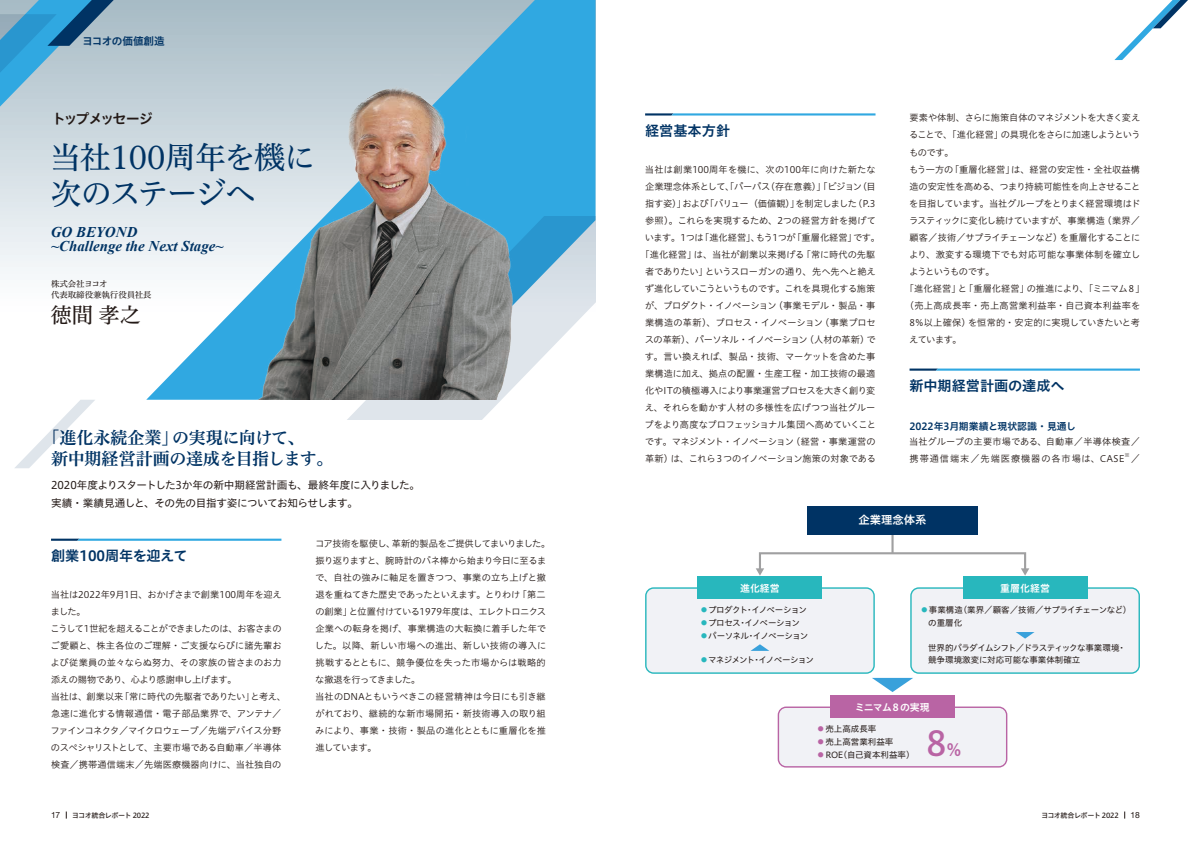
<style>
.page{position:relative;width:1191px;height:842px;background:#fff}
.page>*{position:absolute;margin:0;border:0;box-sizing:border-box;transform-origin:0 0}
.t1{font:34px "Hiragino UD Sans Std W5";color:#b964a4}
.t2{font:31.2px/36.1px "Hiragino UD Serif Std W4";letter-spacing:-.045em;color:#003364}
.t3{font:21.3px "Hiragino UD Serif Std W4";color:#231916}
.t4{font:17px/21.3px "Hiragino UD Serif Std W6";letter-spacing:-.015em;color:#003364}
.t5{font:italic 700 14.9px/14.2px "Times New Roman";color:#003364}
.t6{font:14.2px "Hiragino UD Sans Std W6";color:#003364}
.t7{font:14.2px "Hiragino UD Sans Std W6";letter-spacing:-.125em;color:#231916}
.t8{font:11.3px "Hiragino UD Sans Std W6";color:#fff}
.t9{font:10.6px/17.7px "Hiragino UD Sans Std W4";letter-spacing:-.025em;color:#231916}
.t10{font:10.6px "Hiragino UD Sans Std W6";letter-spacing:-.015em;color:#003364}
.t11{font:9.9px "Hiragino UD Sans Std W6";color:#003364}
.t12{font:9.9px "Hiragino UD Sans Std W6";color:#fff}
.t13{font:9.9px "Hiragino UD Sans Std W6";letter-spacing:-.075em;color:#fff}
.t14{font:9.2px/17px "Hiragino UD Sans Std W3";letter-spacing:-.015em;color:#231916}
.t15{font:9.2px "Hiragino UD Sans Std W3";letter-spacing:-.035em;color:#231916}
.t16{font:9.2px "Hiragino UD Sans Std W3";letter-spacing:-.04em;color:#231916}
.t17{font:9.2px/17px "Hiragino UD Sans Std W3";letter-spacing:.025em;color:#231916}
.t18{font:9.2px "Hiragino UD Sans Std W3";letter-spacing:-.06em;color:#231916}
.t19{font:9.2px "Hiragino UD Sans Std W3";letter-spacing:.01em;color:#231916}
.t20{font:9.2px "Hiragino UD Sans Std W3";letter-spacing:.03em;color:#231916}
.t21{font:9.2px "Hiragino UD Sans Std W3";letter-spacing:-.08em;color:#231916}
.t22{font:8.5px/12.8px "Hiragino UD Sans Std W4";letter-spacing:-.035em;color:#231916}
.t23{font:8.5px/11.3px "Hiragino UD Serif Std W4";letter-spacing:-.01em;color:#231916}
.t24{font:8.5px "Hiragino UD Sans Std W4";color:#231916}
.t25{font:8.5px "Hiragino UD Sans Std W4";letter-spacing:-.095em;color:#231916}
.t26{font:8.5px "Hiragino UD Sans Std W4";letter-spacing:-.08em;color:#231916}
.t27{font:8.5px "Hiragino UD Sans Std W4";letter-spacing:-.075em;color:#231916}
.t28{font:8.5px "Hiragino UD Sans Std W4";letter-spacing:-.07em;color:#231916}
.t29{font:8.5px "Hiragino UD Sans Std W4";letter-spacing:-.01em;color:#231916}
.t30{font:8.5px "Helvetica Neue LT Std";color:#231916}
.t31{font:7.1px "Hiragino UD Sans Std W5";letter-spacing:-.065em;color:#231916}
.t32{font:5.4px "Hiragino UD Sans Std W3";color:#231916}
.s1{font-size:6px;color:#28b7bd}
.s2{font-size:6px;color:#b964a4}
.s3{font-family:"Hiragino UD Sans Std W6";font-size:17px}
</style>
<div class="page">
<div style="left:0;top:0;width:595px;height:400px;background:linear-gradient(to bottom,#aabec8,#fff)"></div>
<svg style="left:146px;top:0;width:449px;height:400px;background:#9dc8de"></svg>
<svg style="left:347px;top:216px;width:248px;height:204px"></svg>
<img style="left:238px;top:55px;width:288px;height:345px">
<svg style="left:51px;top:539px;width:230px;height:2px"></svg>
<svg style="left:15px;top:400px;width:80px;height:68px"></svg>
<svg style="left:645px;top:113px;width:230px;height:3px"></svg>
<svg style="left:909px;top:369px;width:231px;height:2px"></svg>
<div style="left:759px;top:552px;width:267px;height:19px;border:2px solid #a0a0a1"></div>
<svg style="left:756px;top:568px;width:8px;height:8px"></svg>
<svg style="left:1020px;top:568px;width:9px;height:8px"></svg>
<hr style="left:891px;top:530px;width:2px;height:23px;background:#a0a0a1">
<div style="left:697px;top:576px;width:125px;height:23px;background:#28b7bd"></div>
<div style="left:777px;top:706px;width:230px;height:61px;background:#f1f2f6"></div>
<div style="left:830px;top:695px;width:125px;height:23px;background:#b964a4"></div>
<div style="left:962px;top:576px;width:125px;height:23px;background:#28b7bd"></div>
<svg style="left:645px;top:587px;width:495px;height:105px"></svg>
<div style="left:807px;top:506px;width:170px;height:28px;background:#003364"></div>
<svg style="left:0;top:0;width:122px;height:132px;background:#8ab6ce"></svg>
<svg style="left:1114px;top:0;width:74px;height:60px"></svg>
<p class="t10" style="left:82px;top:33px;width:84px">ヨコオの価値創造</p>
<h3 class="t7" style="left:52px;top:107px;width:103px">トップメッセージ</h3>
<h2 class="t2" style="left:50px;top:138px;width:267px">当社100周年を機に次のステージへ</h2>
<h3 class="t5" style="left:51px;top:225px;width:174px">GO BEYOND<br>~Challenge the Next Stage~</h3>
<p class="t23" style="left:51px;top:277px;width:102px">株式会社ヨコオ<br>代表取締役兼執行役員社長</p>
<h3 class="t3" style="left:51px;top:299px;width:91px">徳間 孝之</h3>
<h3 class="t4" style="left:51px;top:426px;width:284px;text-indent:-9px">「進化永続企業」の実現に向けて、<br>新中期経営計画の達成を目指します。</h3>
<p class="t9" style="left:51px;top:476px;width:371px">2020年度よりスタートした3か年の新中期経営計画も、最終年度に入りました。実績・業績見通しと、その先の目指す姿についてお知らせします。</p>
<h3 class="t6" style="left:51px;top:545px;width:138px">創業100周年を迎えて</h3>
<p class="t14" style="left:50px;top:585px;width:237px">当社は2022年9月1日、おかげさまで創業100周年を迎えました。<br>こうして1世紀を超えることができましたのは、お客さまのご愛顧と、株主各位のご理解・ご支援ならびに諸先輩および従業員の並々ならぬ努力、その家族の皆さまのお力添えの賜物であり、心より感謝申し上げます。<br>当社は、創業以来「常に時代の先駆者でありたい」と考え、急速に進化する情報通信・電子部品業界で、アンテナ／ファインコネクタ／マイクロウェーブ／先端デバイス分野のスペシャリストとして、主要市場である自動車／半導体検査／携帯通信端末／先端医療機器向けに、当社独自の</p>
<p class="t14" style="left:315px;top:534px;width:237px">コア技術を駆使し、革新的製品をご提供してまいりました。振り返りますと、腕時計のバネ棒から始まり今日に至るまで、自社の強みに軸足を置きつつ、事業の立ち上げと撤退を重ねてきた歴史であったといえます。とりわけ「第二の創業」と位置付けている1979年度は、エレクトロニクス企業への転身を掲げ、事業構造の大転換に着手した年でした。以降、新しい市場への進出、新しい技術の導入に挑戦するとともに、競争優位を失った市場からは戦略的な撤退を行ってきました。<br>当社のDNAともいうべきこの経営精神は今日にも引き継がれており、継続的な新市場開拓・新技術導入の取り組みにより、事業・技術・製品の進化とともに重層化を推進しています。</p>
<h3 class="t6" style="left:645px;top:120px;width:87px">経営基本方針</h3>
<p class="t14" style="left:640px;top:160px;width:241px;text-align:center">当社は創業100周年を機に、次の100年に向けた新たな企業理念体系として、「パーパス（存在意義）」「ビジョン（目指す姿）」および「バリュー（価値観）」を制定しました（P.3参照）。これらを実現するため、2つの経営方針を掲げています。1つは「進化経営」、もう1つが「重層化経営」です。「進化経営」は、当社が創業以来掲げる「常に時代の先駆者でありたい」というスローガンの通り、先へ先へと絶えず進化していこうというものです。これを具現化する施策が、プロダクト・イノベーション（事業モデル・製品・事業構造の革新）、プロセス・イノベーション（事業プロセスの革新）、パーソネル・イノベーション（人材の革新）です。言い換えれば、製品・技術、マーケットを含めた事業構造に加え、拠点の配置・生産工程・加工技術の最適化やITの積極導入により事業運営プロセスを大きく創り変え、それらを動かす人材の多様性を広げつつ当社グループをより高度なプロフェッショナル集団へ高めていくことです。マネジメント・イノベーション（経営・事業運営の革新）は、これら３つのイノベーション施策の対象である</p>
<p class="t15" style="left:909px;top:111px;width:232px">要素や体制、さらに施策自体のマネジメントを大きく変え</p>
<p class="t18" style="left:909px;top:128px;width:233px">ることで、「進化経営」の具現化をさらに加速しようという</p>
<p class="t14" style="left:909px;top:143px;width:46px">ものです。</p>
<p class="t14" style="left:909px;top:160px;width:232px">もう一方の「重層化経営」は、経営の安定性・全社収益構</p>
<p class="t14" style="left:909px;top:177px;width:232px">造の安定性を高める、つまり持続可能性を向上させること</p>
<p class="t15" style="left:909px;top:196px;width:232px">を目指しています。当社グループをとりまく経営環境はド</p>
<p class="t16" style="left:909px;top:213px;width:232px">ラスティックに変化し続けていますが、事業構造（業界／</p>
<p class="t16" style="left:909px;top:230px;width:232px">顧客／技術／サプライチェーンなど）を重層化することに</p>
<p class="t19" style="left:909px;top:247px;width:233px">より、激変する環境下でも対応可能な事業体制を確立し</p>
<p class="t21" style="left:909px;top:264px;width:87px">ようというものです。</p>
<p class="t14" style="left:905px;top:279px;width:241px">「進化経営」と「重層化経営」の推進により、「ミニマム８」</p>
<p class="t20" style="left:905px;top:298px;width:237px">（売上高成長率・売上高営業利益率・自己資本利益率を</p>
<p class="t14" style="left:909px;top:313px;width:232px">8％以上確保）を恒常的・安定的に実現していきたいと考</p>
<p class="t14" style="left:909px;top:330px;width:54px">えています。</p>
<h3 class="t6" style="left:909px;top:375px;width:156px">新中期経営計画の達成へ</h3>
<p class="t11" style="left:909px;top:418px;width:168px">2022年3月期業績と現状認識・見通し</p>
<p class="t17" style="left:909px;top:432px;width:232px">当社グループの主要市場である、自動車／半導体検査／携帯通信端末／先端医療機器の各市場は、CASE</p>
<p class="t32" style="left:1124px;top:451px;width:7px">※</p>
<p class="t14" style="left:1130px;top:449px;width:11px">／</p>
<p class="t12" style="left:740px;top:580px;width:41px">進化経営</p>
<p class="t26" style="left:701px;top:604px;width:107px"><span class="s1">●</span> プロダクト・イノベーション</p>
<p class="t28" style="left:701px;top:616px;width:100px"><span class="s1">●</span> プロセス・イノベーション</p>
<p class="t27" style="left:701px;top:629px;width:109px"><span class="s1">●</span> パーソネル・イノベーション</p>
<p class="t25" style="left:701px;top:654px;width:114px"><span class="s1">●</span> マネジメント・イノベーション</p>
<p class="t8" style="left:858px;top:511px;width:70px">企業理念体系</p>
<p class="t12" style="left:1000px;top:580px;width:51px">重層化経営</p>
<p class="t22" style="left:928px;top:603px;width:204px;text-indent:-7px"><span class="s1">●</span> 事業構造（業界／顧客／技術／サプライチェーンなど）の重層化</p>
<p class="t22" style="left:928px;top:640px;width:199px">世界的パラダイムシフト／ドラスティックな事業環境・競争環境激変に対応可能な事業体制確立</p>
<p class="t13" style="left:854px;top:699px;width:76px">ミニマム８の実現</p>
<p class="t22" style="left:818px;top:722px;width:60px"><span class="s2">●</span> 売上高成長率</p>
<p class="t24" style="left:818px;top:735px;width:162px"><span class="s2">●</span> 売上高営業利益率　　　　　　　　　　</p>
<p class="t29" style="left:818px;top:748px;width:98px"><span class="s2">●</span> ROE（自己資本利益率）</p>
<h1 class="t1" style="left:926px;top:717px;width:37px">8<span class="s3">%</span></h1>
<p class="t30" style="left:51px;top:810px;width:11px">17</p>
<p class="t31" style="left:72px;top:810px;width:79px">ヨコオ統合レポート 2022</p>
<p class="t31" style="left:1041px;top:810px;width:79px">ヨコオ統合レポート 2022</p>
<p class="t30" style="left:1130px;top:810px;width:11px">18</p>
</div>
